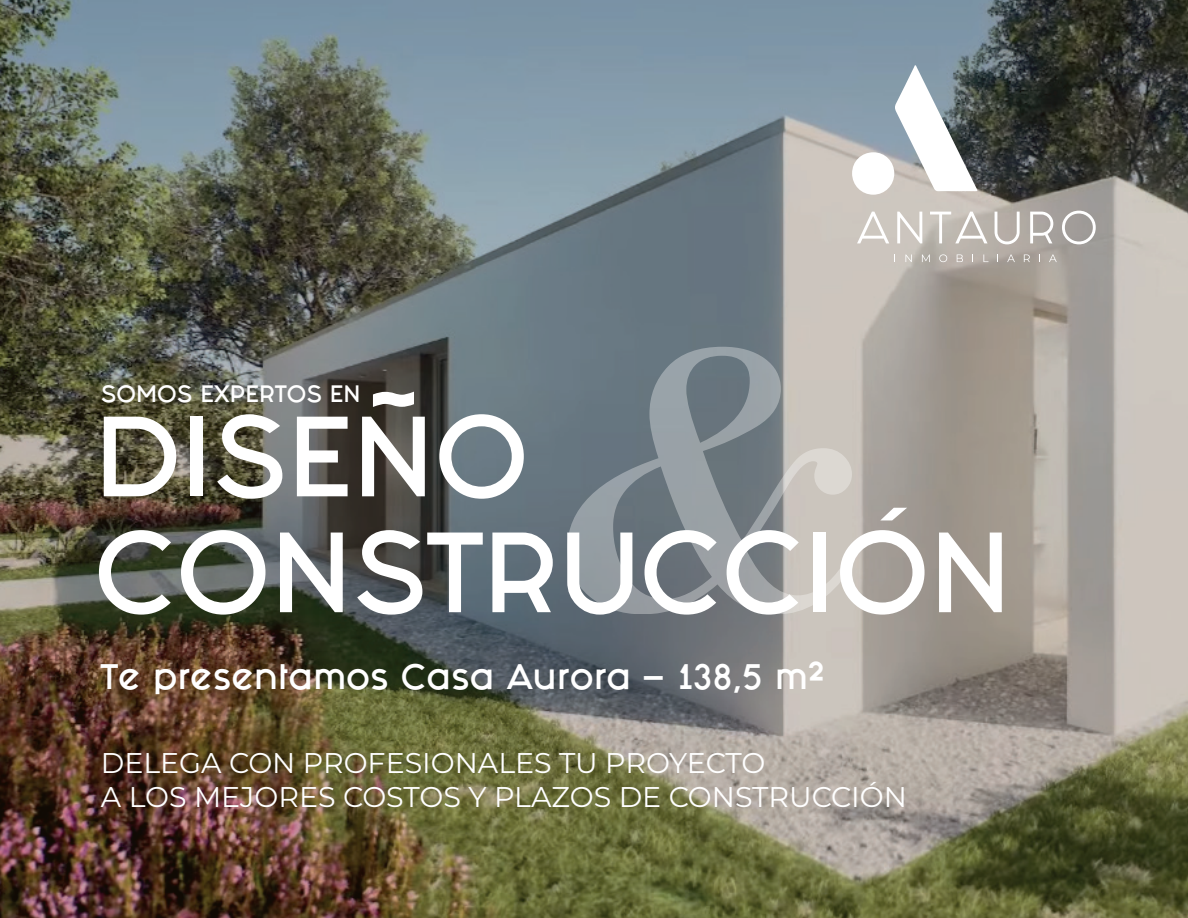
<style>
.page{position:relative;width:1188px;height:918px;background:#fff}
.page>*{position:absolute;margin:0;border:0;box-sizing:border-box;transform-origin:0 0}
.t1{font:italic 393.45px "Bodoni";color:#fff}
.t2{font:96.6px/115.9px "Fashion Fetish Bold";color:#fff}
.t3{font:30px "Fashion Fetish Bold";color:#fff}
.t4{font:28.5px/34.2px "Montserrat";color:#fff}
.t5{font:20.1px "Fashion Fetish Bold";color:#fff}
</style>
<div class="page">
<img style="left:0;top:0;width:1188px;height:918px">
<svg style="left:895px;top:65px;width:83px;height:126px"></svg>
<div style="left:852px;top:152px;width:42px;height:43px;background:#fff;border-radius:50%"></div>
<svg style="left:857px;top:212px;width:32px;height:31px"></svg>
<svg style="left:897px;top:212px;width:25px;height:31px"></svg>
<svg style="left:930px;top:212px;width:58px;height:31px"></svg>
<svg style="left:995px;top:212px;width:25px;height:32px"></svg>
<svg style="left:1030px;top:212px;width:23px;height:31px"></svg>
<svg style="left:1062px;top:211px;width:34px;height:33px"></svg>
<svg style="left:905px;top:254px;width:7px;height:8px"></svg>
<svg style="left:922px;top:254px;width:8px;height:8px"></svg>
<svg style="left:939px;top:254px;width:8px;height:8px"></svg>
<svg style="left:957px;top:254px;width:6px;height:8px"></svg>
<svg style="left:983px;top:254px;width:5px;height:8px"></svg>
<svg style="left:1007px;top:254px;width:8px;height:8px"></svg>
<svg style="left:1024px;top:254px;width:6px;height:8px"></svg>
<svg style="left:1049px;top:254px;width:8px;height:8px"></svg>
<svg style="left:880px;top:508px;width:27px;height:12px"></svg>
<h1 class="t1" style="left:546px;top:248px;width:321px">&amp;</h1>
<p class="t5" style="left:101px;top:377px;width:261px">SOMOS EXPERTOS EN</p>
<h2 class="t2" style="left:94px;top:400px;width:919px">DISEÑO<br>CONSTRUCCION</h2>
<p class="t3" style="left:101px;top:652px;width:532px">Te presentamos Casa Aurora</p>
<p class="t3" style="left:678px;top:652px;width:148px">138,5 m²</p>
<p class="t3" style="left:642px;top:640px;width:25px">_</p>
<p class="t4" style="left:101px;top:748px;width:808px">DELEGA CON PROFESIONALES TU PROYECTO<br>A LOS MEJORES COSTOS Y PLAZOS DE CONSTRUCCIÓN</p>
</div>
